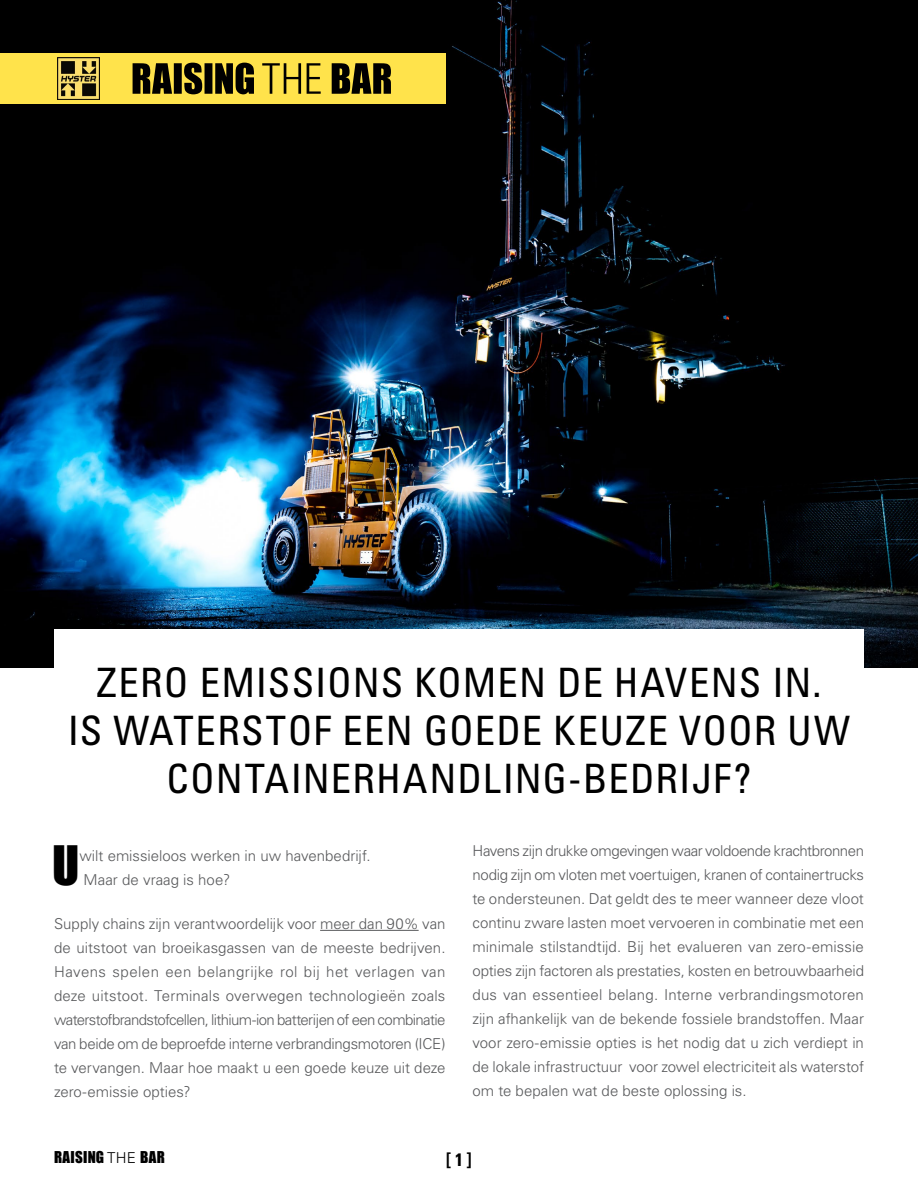
<style>
.page{position:relative;width:918px;height:1188px;background:#fff}
.page>*{position:absolute;margin:0;border:0;box-sizing:border-box;transform-origin:0 0}
.t1{font:49.95px "Impact";color:#000}
.t2{font:condensed 40.5px/48px "Univers LTCYR 57";letter-spacing:.03em;color:#000;text-align:center}
.t3{font:18px "Univers LTCYR 67 Bold Cond";color:#000}
.t4{font:300 15px/24px "Univers LTCYR 45";color:#58595b;text-align:justify}
.t5{font:15px "Impact";letter-spacing:.02em;color:#000}
.s1{font-family:"Univers LTCYR 45";font-weight:300}
</style>
<div class="page">
<hr style="left:320px;top:930px;width:99px;height:1px;background:#58595b">
<img style="left:0;top:0;width:918px;height:668px">
<div style="left:54px;top:629px;width:810px;height:129px;background:#fff"></div>
<div style="left:0;top:53px;width:446px;height:51px;background:#ffe34b"></div>
<img style="left:58px;top:58px;width:42px;height:41px">
<svg style="left:133px;top:63px;width:258px;height:31px"></svg>
<h2 class="t2" style="left:68px;top:657px;width:784px">ZERO EMISSIONS KOMEN DE HAVENS IN.<br>IS WATERSTOF EEN GOEDE KEUZE VOOR UW<br>CONTAINERHANDLING-BEDRIJF?</h2>
<h1 class="t1" style="left:52px;top:826px;width:29px">U</h1>
<p class="t4" style="left:79px;top:843px;width:293px">wilt emissieloos werken in uw havenbedrijf.<br>Maar de vraag is hoe?</p>
<p class="t4" style="left:54px;top:911px;width:393px">Supply chains zijn verantwoordelijk voor meer dan 90% van de uitstoot van broeikasgassen van de meeste bedrijven.<br>Havens spelen een belangrijke rol bij het verlagen van deze uitstoot. Terminals overwegen technologieën zoals waterstofbrandstofcellen, lithium-ion batterijen of een combinatie van beide om de beproefde interne verbrandingsmotoren (ICE) te vervangen. Maar hoe maakt u een goede keuze uit deze zero-emissie opties?</p>
<p class="t4" style="left:472px;top:838px;width:393px">Havens zijn drukke omgevingen waar voldoende krachtbronnen nodig zijn om vloten met voertuigen, kranen of containertrucks te ondersteunen. Dat geldt des te meer wanneer deze vloot continu zware lasten moet vervoeren in combinatie met een minimale stilstandtijd. Bij het evalueren van zero-emissie opties zijn factoren als prestaties, kosten en betrouwbaarheid dus van essentieel belang. Interne verbrandingsmotoren zijn afhankelijk van de bekende fossiele brandstoffen. Maar voor zero-emissie opties is het nodig dat u zich verdiept in de lokale infrastructuur voor zowel electriciteit als waterstof om te bepalen wat de beste oplossing is.</p>
<p class="t5" style="left:54px;top:1146px;width:113px">RAISING <span class="s1">THE</span> BAR</p>
<p class="t3" style="left:446px;top:1148px;width:27px">[ 1 ]</p>
</div>
